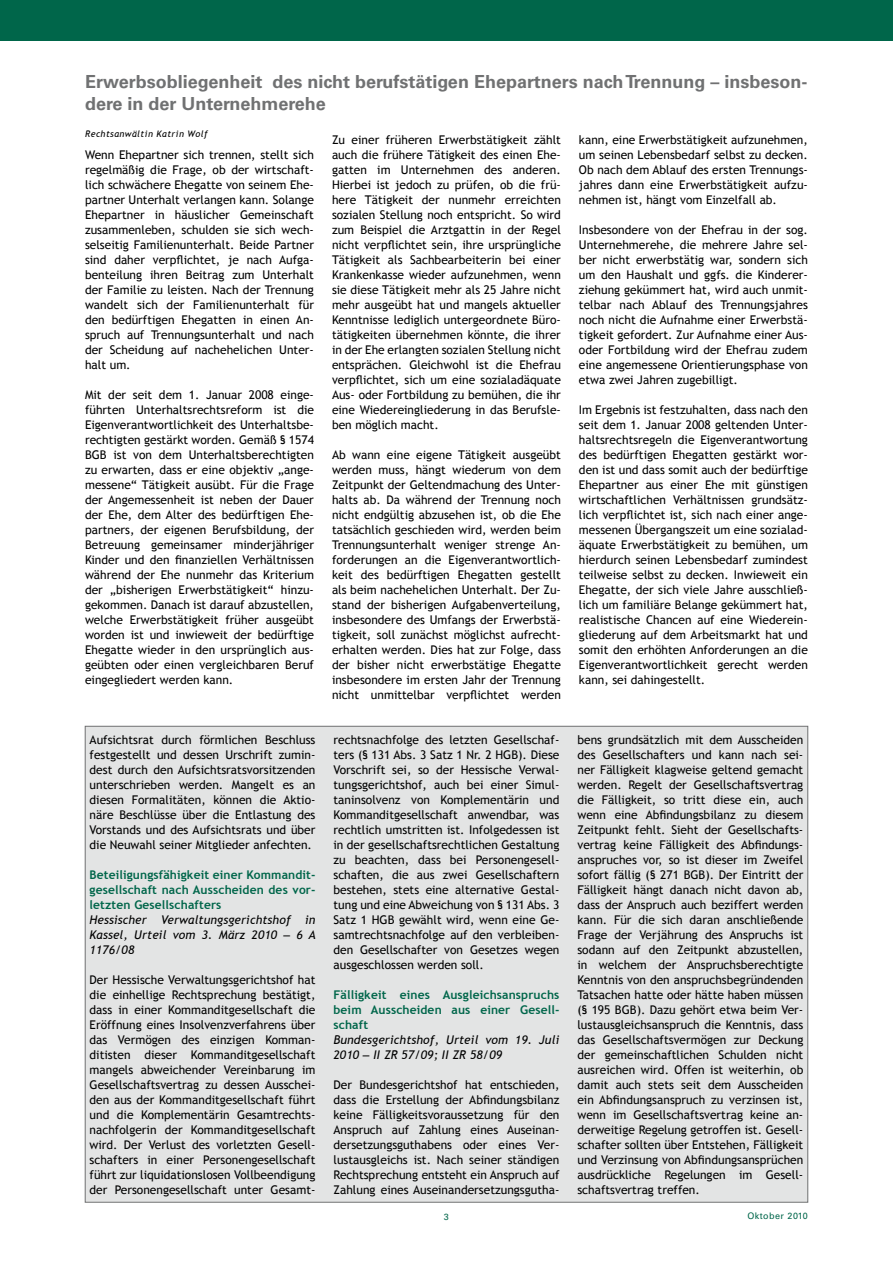
<style>
.page{position:relative;width:893px;height:1263px;background:#fff}
.page>*{position:absolute;margin:0;border:0;box-sizing:border-box;transform-origin:0 0}
.t1{font:700 18px/21.6px "Univers LT";color:#707172}
.t2{font:12px/15px "Trebuchet MS";color:#000;text-align:justify}
.t3{font:700 12px/15px "Trebuchet MS";letter-spacing:.01em;color:#00664a;text-align:justify}
.t4{font:italic 12px/15px "Trebuchet MS";letter-spacing:.01em;color:#000;text-align:justify}
.t5{font:italic 9px "Trebuchet MS";letter-spacing:.05em;color:#000}
.t6{font:9px "Univers LT";letter-spacing:.05em;color:#00664a}
.s1{font-family:"Arial"}
</style>
<div class="page">
<hr style="left:0;top:0;width:1px;height:40px;background:#eceded">
<div style="left:1px;top:0;width:892px;height:40px;background:#00664a"></div>
<div style="left:85px;top:726px;width:723px;height:476px;background:#e3e4e4"></div>
<h1 class="t1" style="left:85px;top:71px;width:724px">Erwerbsobliegenheit des nicht berufstätigen Ehepartners nach Trennung – insbeson&shy;dere in der Unternehmerehe</h1>
<p class="t5" style="left:85px;top:129px;width:124px">Rechtsanwältin Katrin Wolf</p>
<p class="t2" style="left:85px;top:147px;width:230px">Wenn Ehepartner sich trennen, stellt sich regelmäßig die Frage, ob der wirtschaft&shy;lich schwächere Ehegatte von seinem Ehe&shy;partner Unterhalt verlangen kann. Solange Ehepartner in häuslicher Gemeinschaft zusammenleben, schulden sie sich wech&shy;selseitig Familienunterhalt. Beide Partner sind daher verpflichtet, je nach Aufga&shy;benteilung ihren Beitrag zum Unterhalt der Familie zu leisten. Nach der Trennung wandelt sich der Familienunterhalt für den bedürftigen Ehegatten in einen An&shy;spruch auf Trennungsunterhalt und nach der Scheidung auf nachehelichen Unter&shy;halt um.</p>
<p class="t2" style="left:85px;top:387px;width:230px">Mit der seit dem 1. Januar 2008 einge&shy;führten Unterhaltsrechtsreform ist die Eigenverantwortlichkeit des Unterhaltsbe&shy;rechtigten gestärkt worden. Gemäß § 1574<br>BGB ist von dem Unterhaltsberechtigten zu erwarten, dass er eine objektiv „ange&shy;messene“ Tätigkeit ausübt. Für die Frage der Angemessenheit ist neben der Dauer der Ehe, dem Alter des bedürftigen Ehe&shy;partners, der eigenen Berufsbildung, der Betreuung gemeinsamer minderjähriger Kinder und den finanziellen Verhältnissen während der Ehe nunmehr das Kriterium der „bisherigen Erwerbstätigkeit“ hinzu&shy;gekommen. Danach ist darauf abzustellen, welche Erwerbstätigkeit früher ausgeübt worden ist und inwieweit der bedürftige Ehegatte wieder in den ursprünglich aus&shy;geübten oder einen vergleichbaren Beruf eingegliedert werden kann.</p>
<p class="t2" style="left:90px;top:732px;width:227px">Aufsichtsrat durch förmlichen Beschluss festgestellt und dessen Urschrift zumin&shy;dest durch den Aufsichtsratsvorsitzenden unterschrieben werden. Mangelt es an diesen Formalitäten, können die Aktio&shy;näre Beschlüsse über die Entlastung des Vorstands und des Aufsichtsrats und über die Neuwahl seiner Mitglieder anfechten.</p>
<p class="t3" style="left:90px;top:867px;width:227px">Beteiligungsfähigkeit einer Kommandit&shy;gesellschaft nach Ausscheiden des vor&shy;letzten Gesellschafters</p>
<p class="t4" style="left:90px;top:912px;width:228px">Hessischer Verwaltungsgerichtshof in Kassel, Urteil vom 3. März 2010 <span class="s1">–</span> 6 A 1176/08</p>
<p class="t2" style="left:90px;top:972px;width:227px">Der Hessische Verwaltungsgerichtshof hat die einhellige Rechtsprechung bestätigt, dass in einer Kommanditgesellschaft die Eröffnung eines Insolvenzverfahrens über das Vermögen des einzigen Komman&shy;ditisten dieser Kommanditgesellschaft mangels abweichender Vereinbarung im Gesellschaftsvertrag zu dessen Ausschei&shy;den aus der Kommanditgesellschaft führt und die Komplementärin Gesamtrechts&shy;nachfolgerin der Kommanditgesellschaft wird. Der Verlust des vorletzten Gesell&shy;schafters in einer Personengesellschaft führt zur liquidationslosen Vollbeendigung der Personengesellschaft unter Gesamt-</p>
<p class="t2" style="left:332px;top:132px;width:230px">Zu einer früheren Erwerbstätigkeit zählt auch die frühere Tätigkeit des einen Ehe&shy;gatten im Unternehmen des anderen.<br>Hierbei ist jedoch zu prüfen, ob die frü&shy;here Tätigkeit der nunmehr erreichten sozialen Stellung noch entspricht. So wird zum Beispiel die Arztgattin in der Regel nicht verpflichtet sein, ihre ursprüngliche Tätigkeit als Sachbearbeiterin bei einer Krankenkasse wieder aufzunehmen, wenn sie diese Tätigkeit mehr als 25 Jahre nicht mehr ausgeübt hat und mangels aktueller Kenntnisse lediglich untergeordnete Büro&shy;tätigkeiten übernehmen könnte, die ihrer in der Ehe erlangten sozialen Stellung nicht entsprächen. Gleichwohl ist die Ehefrau verpflichtet, sich um eine sozialadäquate Aus- oder Fortbildung zu bemühen, die ihr eine Wiedereingliederung in das Berufsle&shy;ben möglich macht.</p>
<p class="t2" style="left:332px;top:447px;width:230px">Ab wann eine eigene Tätigkeit ausgeübt werden muss, hängt wiederum von dem Zeitpunkt der Geltendmachung des Unter&shy;halts ab. Da während der Trennung noch nicht endgültig abzusehen ist, ob die Ehe tatsächlich geschieden wird, werden beim Trennungsunterhalt weniger strenge An&shy;forderungen an die Eigenverantwortlich&shy;keit des bedürftigen Ehegatten gestellt als beim nachehelichen Unterhalt. Der Zu&shy;stand der bisherigen Aufgabenverteilung, insbesondere des Umfangs der Erwerbstä&shy;tigkeit, soll zunächst möglichst aufrecht&shy;erhalten werden. Dies hat zur Folge, dass der bisher nicht erwerbstätige Ehegatte insbesondere im ersten Jahr der Trennung nicht unmittelbar verpflichtet werden</p>
<p class="t2" style="left:333px;top:732px;width:227px">rechtsnachfolge des letzten Gesellschaf&shy;ters (§ 131 Abs. 3 Satz 1 Nr. 2 HGB). Diese Vorschrift sei, so der Hessische Verwal&shy;tungsgerichtshof, auch bei einer Simul&shy;taninsolvenz von Komplementärin und Kommanditgesellschaft anwendbar, was rechtlich umstritten ist. Infolgedessen ist in der gesellschaftsrechtlichen Gestaltung zu beachten, dass bei Personengesell&shy;schaften, die aus zwei Gesellschaftern bestehen, stets eine alternative Gestal&shy;tung und eine Abweichung von § 131 Abs. 3<br>Satz 1 HGB gewählt wird, wenn eine Ge&shy;samtrechtsnachfolge auf den verbleiben&shy;den Gesellschafter von Gesetzes wegen ausgeschlossen werden soll.</p>
<p class="t3" style="left:333px;top:987px;width:227px">Fälligkeit eines Ausgleichsanspruchs beim Ausscheiden aus einer Gesell&shy;schaft</p>
<p class="t4" style="left:333px;top:1032px;width:227px">Bundesgerichtshof, Urteil vom 19. Juli<br>2010 <span class="s1">–</span> II ZR 57/09; II ZR 58/09</p>
<p class="t2" style="left:333px;top:1077px;width:227px">Der Bundesgerichtshof hat entschieden, dass die Erstellung der Abfindungsbilanz keine Fälligkeitsvoraussetzung für den Anspruch auf Zahlung eines Auseinan&shy;dersetzungsguthabens oder eines Ver&shy;lustausgleichs ist. Nach seiner ständigen Rechtsprechung entsteht ein Anspruch auf Zahlung eines Auseinandersetzungsgutha-</p>
<p class="t2" style="left:579px;top:132px;width:230px">kann, eine Erwerbstätigkeit aufzunehmen, um seinen Lebensbedarf selbst zu decken.<br>Ob nach dem Ablauf des ersten Trennungs&shy;jahres dann eine Erwerbstätigkeit aufzu&shy;nehmen ist, hängt vom Einzelfall ab.</p>
<p class="t2" style="left:579px;top:222px;width:230px">Insbesondere von der Ehefrau in der sog.<br>Unternehmerehe, die mehrere Jahre sel&shy;ber nicht erwerbstätig war, sondern sich um den Haushalt und ggfs. die Kinderer&shy;ziehung gekümmert hat, wird auch unmit&shy;telbar nach Ablauf des Trennungsjahres noch nicht die Aufnahme einer Erwerbstä&shy;tigkeit gefordert. Zur Aufnahme einer Aus&shy;oder Fortbildung wird der Ehefrau zudem eine angemessene Orientierungsphase von etwa zwei Jahren zugebilligt.</p>
<p class="t2" style="left:579px;top:402px;width:230px">Im Ergebnis ist festzuhalten, dass nach den seit dem 1. Januar 2008 geltenden Unter&shy;haltsrechtsregeln die Eigenverantwortung des bedürftigen Ehegatten gestärkt wor&shy;den ist und dass somit auch der bedürftige Ehepartner aus einer Ehe mit günstigen wirtschaftlichen Verhältnissen grundsätz&shy;lich verpflichtet ist, sich nach einer ange&shy;messenen Übergangszeit um eine sozialad&shy;äquate Erwerbstätigkeit zu bemühen, um hierdurch seinen Lebensbedarf zumindest teilweise selbst zu decken. Inwieweit ein Ehegatte, der sich viele Jahre ausschließ&shy;lich um familiäre Belange gekümmert hat, realistische Chancen auf eine Wiederein&shy;gliederung auf dem Arbeitsmarkt hat und somit den erhöhten Anforderungen an die Eigenverantwortlichkeit gerecht werden kann, sei dahingestellt.</p>
<p class="t2" style="left:577px;top:732px;width:227px">bens grundsätzlich mit dem Ausscheiden des Gesellschafters und kann nach sei&shy;ner Fälligkeit klagweise geltend gemacht werden. Regelt der Gesellschaftsvertrag die Fälligkeit, so tritt diese ein, auch wenn eine Abfindungsbilanz zu diesem Zeitpunkt fehlt. Sieht der Gesellschafts&shy;vertrag keine Fälligkeit des Abfindungs&shy;anspruches vor, so ist dieser im Zweifel sofort fällig (§ 271 BGB). Der Eintritt der Fälligkeit hängt danach nicht davon ab, dass der Anspruch auch beziffert werden kann. Für die sich daran anschließende Frage der Verjährung des Anspruchs ist sodann auf den Zeitpunkt abzustellen, in welchem der Anspruchsberechtigte Kenntnis von den anspruchsbegründenden Tatsachen hatte oder hätte haben müssen (§ 195 BGB). Dazu gehört etwa beim Ver&shy;lustausgleichsanspruch die Kenntnis, dass das Gesellschaftsvermögen zur Deckung der gemeinschaftlichen Schulden nicht ausreichen wird. Offen ist weiterhin, ob damit auch stets seit dem Ausscheiden ein Abfindungsanspruch zu verzinsen ist, wenn im Gesellschaftsvertrag keine an&shy;derweitige Regelung getroffen ist. Gesell&shy;schafter sollten über Entstehen, Fälligkeit und Verzinsung von Abfindungsansprüchen ausdrückliche Regelungen im Gesell&shy;schaftsvertrag treffen.</p>
<p class="t6" style="left:444px;top:1211px;width:7px">3</p>
<p class="t6" style="left:747px;top:1211px;width:62px">Oktober 2010</p>
</div>
